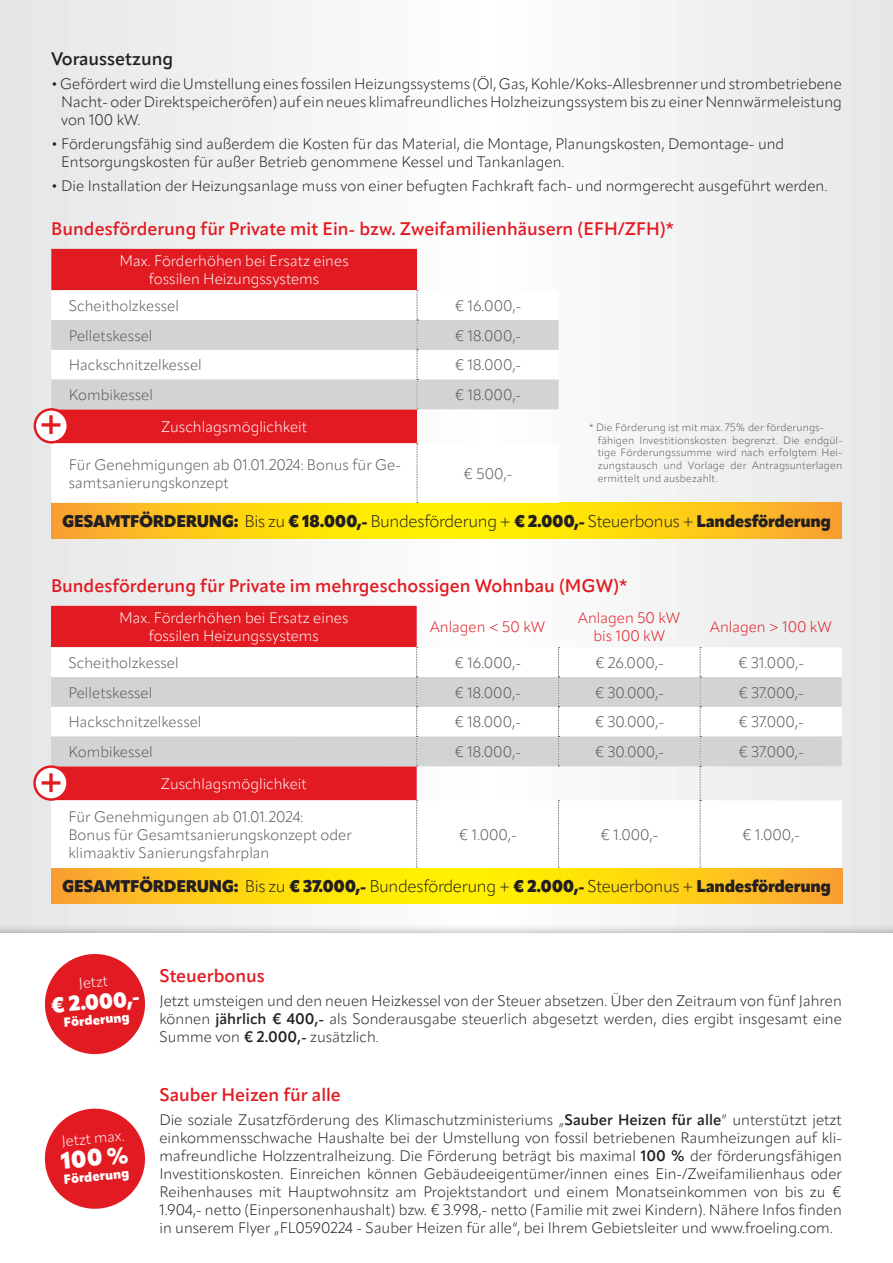
<style>
.page{position:relative;width:893px;height:1263px;background:#fff}
.page>*{position:absolute;margin:0;border:0;box-sizing:border-box;transform-origin:0 0}
.t1{font:39.9px "Arial";color:#e21a21}
.t2{font:900 23.25px "Apparat";color:#fff}
.t3{font:900 21px "Apparat";color:#fff}
.t4{font:600 18px "Apparat";color:#e21a21}
.t5{font:600 18px "Apparat";color:#231f20}
.t6{font:900 16.8px "Apparat";letter-spacing:-.02em;color:#231f20}
.t7{font:300 15px/18px "Apparat";color:#231f20;text-align:justify}
.t8{font:300 15px/18px "Apparat";color:#57585a}
.t9{font:300 15px "Apparat";color:#fff}
.t10{font:300 15px "Apparat";color:#e21a21}
.t11{font:300 14.55px "Apparat";color:#fff}
.t12{font:900 13.05px "Apparat";color:#fff}
.t13{font:300 10.5px/12.6px "Apparat";letter-spacing:.01em;color:#57585a;text-align:justify}
.s1{font-weight:300}
.s2{font-weight:600}
</style>
<div class="page">
<div style="left:0;top:0;width:893px;height:1263px;background:linear-gradient(to right,#f0f0f0,#f3f4f3)"></div>
<svg style="left:51px;top:503px;width:791px;height:35px;background:#fdd113"></svg>
<div style="left:0;top:923px;width:893px;height:340px;background:#231f20;opacity:.4"></div>
<div style="left:0;top:933px;width:893px;height:330px;background:#fff"></div>
<div style="left:51px;top:249px;width:366px;height:194px;background:#e21a21"></div>
<svg style="left:51px;top:290px;width:508px;height:30px"></svg>
<svg style="left:51px;top:320px;width:508px;height:89px;fill:#d1d3d4"></svg>
<svg style="left:417px;top:290px;width:1px;height:120px"></svg>
<svg style="left:51px;top:443px;width:508px;height:60px"></svg>
<div style="left:35px;top:409px;width:33px;height:33px;background:#fff;border-radius:50%"></div>
<div style="left:34px;top:408px;width:35px;height:35px;border:2px solid #e21a21;border-radius:50%"></div>
<svg style="left:44px;top:954px;width:101px;height:101px"></svg>
<svg style="left:44px;top:1108px;width:101px;height:101px"></svg>
<div style="left:51px;top:606px;width:366px;height:194px;background:#e21a21"></div>
<svg style="left:51px;top:647px;width:791px;height:30px"></svg>
<svg style="left:51px;top:677px;width:791px;height:89px;fill:#d1d3d4"></svg>
<svg style="left:51px;top:800px;width:791px;height:68px"></svg>
<svg style="left:558px;top:647px;width:1px;height:119px"></svg>
<svg style="left:558px;top:800px;width:1px;height:68px"></svg>
<svg style="left:700px;top:647px;width:1px;height:221px"></svg>
<svg style="left:416px;top:647px;width:2px;height:119px"></svg>
<svg style="left:416px;top:800px;width:2px;height:68px"></svg>
<div style="left:35px;top:766px;width:32px;height:33px;background:#fff;border-radius:50%"></div>
<div style="left:33px;top:765px;width:36px;height:36px;border:2px solid #e21a21;border-radius:50%"></div>
<svg style="left:51px;top:868px;width:791px;height:36px;background:#fdd113"></svg>
<p class="t5" style="left:51px;top:47px;width:124px">Voraussetzung</p>
<p class="t7" style="left:51px;top:75px;width:792px">• Gefördert wird die Umstellung eines fossilen Heizungssystems (Öl, Gas, Kohle/Koks-Allesbrenner und strombetriebene</p>
<p class="t7" style="left:61px;top:93px;width:782px">Nacht- oder Direktspeicheröfen) auf ein neues klimafreundliches Holzheizungssystem bis zu einer Nennwärmeleistung von 100 kW.</p>
<p class="t7" style="left:51px;top:135px;width:735px">• Förderungsfähig sind außerdem die Kosten für das Material, die Montage, Planungskosten, Demontage- und</p>
<p class="t7" style="left:61px;top:153px;width:505px">Entsorgungskosten für außer Betrieb genommene Kessel und Tankanlagen.</p>
<p class="t7" style="left:51px;top:177px;width:778px">• Die Installation der Heizungsanlage muss von einer befugten Fachkraft fach- und normgerecht ausgeführt werden.</p>
<p class="t4" style="left:51px;top:218px;width:624px">Bundesförderung für Private mit Ein- bzw. Zweifamilienhäusern (EFH/ZFH)*</p>
<p class="t1" style="left:63px;top:453px;width:25px;rotate:-180deg">+</p>
<p class="t9" style="left:119px;top:252px;width:231px">Max. Förderhöhen bei Ersatz eines</p>
<p class="t9" style="left:149px;top:270px;width:172px">fossilen Heizungssystems</p>
<p class="t8" style="left:69px;top:297px;width:112px">Scheitholzkessel</p>
<p class="t8" style="left:454px;top:297px;width:68px">€ 16.000,-</p>
<p class="t8" style="left:69px;top:326px;width:85px">Pelletskessel</p>
<p class="t8" style="left:454px;top:326px;width:68px">€ 18.000,-</p>
<p class="t8" style="left:69px;top:356px;width:135px">Hackschnitzelkessel</p>
<p class="t8" style="left:454px;top:356px;width:68px">€ 18.000,-</p>
<p class="t8" style="left:69px;top:386px;width:86px">Kombikessel</p>
<p class="t8" style="left:454px;top:386px;width:68px">€ 18.000,-</p>
<p class="t9" style="left:161px;top:418px;width:148px">Zuschlagsmöglichkeit</p>
<p class="t8" style="left:69px;top:456px;width:334px">Für Genehmigungen ab 01.01.2024: Bonus für Ge&shy;samtsanierungskonzept</p>
<p class="t8" style="left:463px;top:465px;width:51px">€ 500,-</p>
<p class="t13" style="left:589px;top:421px;width:236px">* Die Förderung ist mit max. 75% der förderungs-</p>
<p class="t13" style="left:598px;top:434px;width:246px">fähigen Investitionskosten begrenzt. Die endgül&shy;tige Förderungssumme wird nach erfolgtem Hei&shy;zungstausch und Vorlage der Antragsunterlagen ermittelt und ausbezahlt.</p>
<p class="t6" style="left:62px;top:511px;width:770px">GESAMTFÖRDERUNG: <span class="s1">Bis zu</span> € 18.000,- <span class="s1">Bundesförderung +</span> € 2.000,- <span class="s1">Steuerbonus +</span> Landesförderung</p>
<p class="t4" style="left:51px;top:575px;width:578px">Bundesförderung für Private im mehrgeschossigen Wohnbau (MGW)*</p>
<p class="t9" style="left:119px;top:609px;width:231px">Max. Förderhöhen bei Ersatz eines</p>
<p class="t9" style="left:149px;top:627px;width:172px">fossilen Heizungssystems</p>
<p class="t10" style="left:430px;top:618px;width:117px">Anlagen &lt; 50 kW</p>
<p class="t10" style="left:578px;top:609px;width:103px">Anlagen 50 kW</p>
<p class="t10" style="left:593px;top:627px;width:73px">bis 100 kW</p>
<p class="t10" style="left:710px;top:618px;width:123px">Anlagen &gt; 100 kW</p>
<p class="t1" style="left:63px;top:810px;width:25px;rotate:-180deg">+</p>
<p class="t8" style="left:68px;top:654px;width:112px">Scheitholzkessel</p>
<p class="t8" style="left:454px;top:654px;width:68px">€ 16.000,-</p>
<p class="t8" style="left:595px;top:654px;width:70px">€ 26.000,-</p>
<p class="t8" style="left:738px;top:654px;width:68px">€ 31.000,-</p>
<p class="t8" style="left:68px;top:683px;width:85px">Pelletskessel</p>
<p class="t8" style="left:454px;top:683px;width:68px">€ 18.000,-</p>
<p class="t8" style="left:594px;top:683px;width:71px">€ 30.000,-</p>
<p class="t8" style="left:738px;top:683px;width:67px">€ 37.000,-</p>
<p class="t8" style="left:68px;top:713px;width:135px">Hackschnitzelkessel</p>
<p class="t8" style="left:454px;top:713px;width:68px">€ 18.000,-</p>
<p class="t8" style="left:594px;top:713px;width:71px">€ 30.000,-</p>
<p class="t8" style="left:738px;top:713px;width:67px">€ 37.000,-</p>
<p class="t8" style="left:68px;top:743px;width:86px">Kombikessel</p>
<p class="t8" style="left:454px;top:743px;width:68px">€ 18.000,-</p>
<p class="t8" style="left:594px;top:743px;width:71px">€ 30.000,-</p>
<p class="t8" style="left:738px;top:743px;width:67px">€ 37.000,-</p>
<p class="t9" style="left:161px;top:775px;width:148px">Zuschlagsmöglichkeit</p>
<p class="t8" style="left:68px;top:808px;width:236px">Für Genehmigungen ab 01.01.2024:</p>
<p class="t8" style="left:68px;top:826px;width:285px">Bonus für Gesamtsanierungskonzept oder</p>
<p class="t8" style="left:68px;top:844px;width:202px">klimaaktiv Sanierungsfahrplan</p>
<p class="t8" style="left:458px;top:826px;width:60px">€ 1.000,-</p>
<p class="t8" style="left:600px;top:826px;width:60px">€ 1.000,-</p>
<p class="t8" style="left:742px;top:826px;width:60px">€ 1.000,-</p>
<p class="t6" style="left:62px;top:876px;width:770px">GESAMTFÖRDERUNG: <span class="s1">Bis zu</span> € 37.000,- <span class="s1">Bundesförderung +</span> € 2.000,- <span class="s1">Steuerbonus +</span> Landesförderung</p>
<p class="t11" style="left:78px;top:974px;width:31px;rotate:-5deg">Jetzt</p>
<p class="t3" style="left:49px;top:993px;width:91px;rotate:-5deg">€ 2.000,-</p>
<p class="t12" style="left:63px;top:1014px;width:67px;rotate:-5deg">Förderung</p>
<p class="t11" style="left:61px;top:1132px;width:65px;rotate:-5deg">Jetzt max.</p>
<p class="t2" style="left:59px;top:1146px;width:70px;rotate:-5deg">100 %</p>
<p class="t12" style="left:63px;top:1171px;width:67px;rotate:-5deg">Förderung</p>
<p class="t4" style="left:159px;top:964px;width:107px">Steuerbonus</p>
<p class="t7" style="left:159px;top:991px;width:684px">Jetzt umsteigen und den neuen Heizkessel von der Steuer absetzen. Über den Zeitraum von fünf Jahren können <span class="s2">jährlich € 400,-</span> als Sonderausgabe steuerlich abgesetzt werden, dies ergibt insgesamt eine Summe von <span class="s2">€ 2.000,-</span> zusätzlich.</p>
<p class="t4" style="left:159px;top:1084px;width:183px">Sauber Heizen für alle</p>
<p class="t7" style="left:159px;top:1111px;width:684px">Die soziale Zusatzförderung des Klimaschutzministeriums „<span class="s2">Sauber Heizen für alle</span>” unterstützt jetzt einkommensschwache Haushalte bei der Umstellung von fossil betriebenen Raumheizungen auf kli&shy;mafreundliche Holzzentralheizung. Die Förderung beträgt bis maximal <span class="s2">100 %</span> der förderungsfähigen Investitionskosten. Einreichen können Gebäudeeigentümer/innen eines Ein-/Zweifamilienhaus oder Reihenhauses mit Hauptwohnsitz am Projektstandort und einem Monatseinkommen von bis zu € 1.904,- netto (Einpersonenhaushalt) bzw. € 3.998,- netto (Familie mit zwei Kindern). Nähere Infos finden in unserem Flyer „FL0590224 - Sauber Heizen für alle“, bei Ihrem Gebietsleiter und www.froeling.com.</p>
</div>
